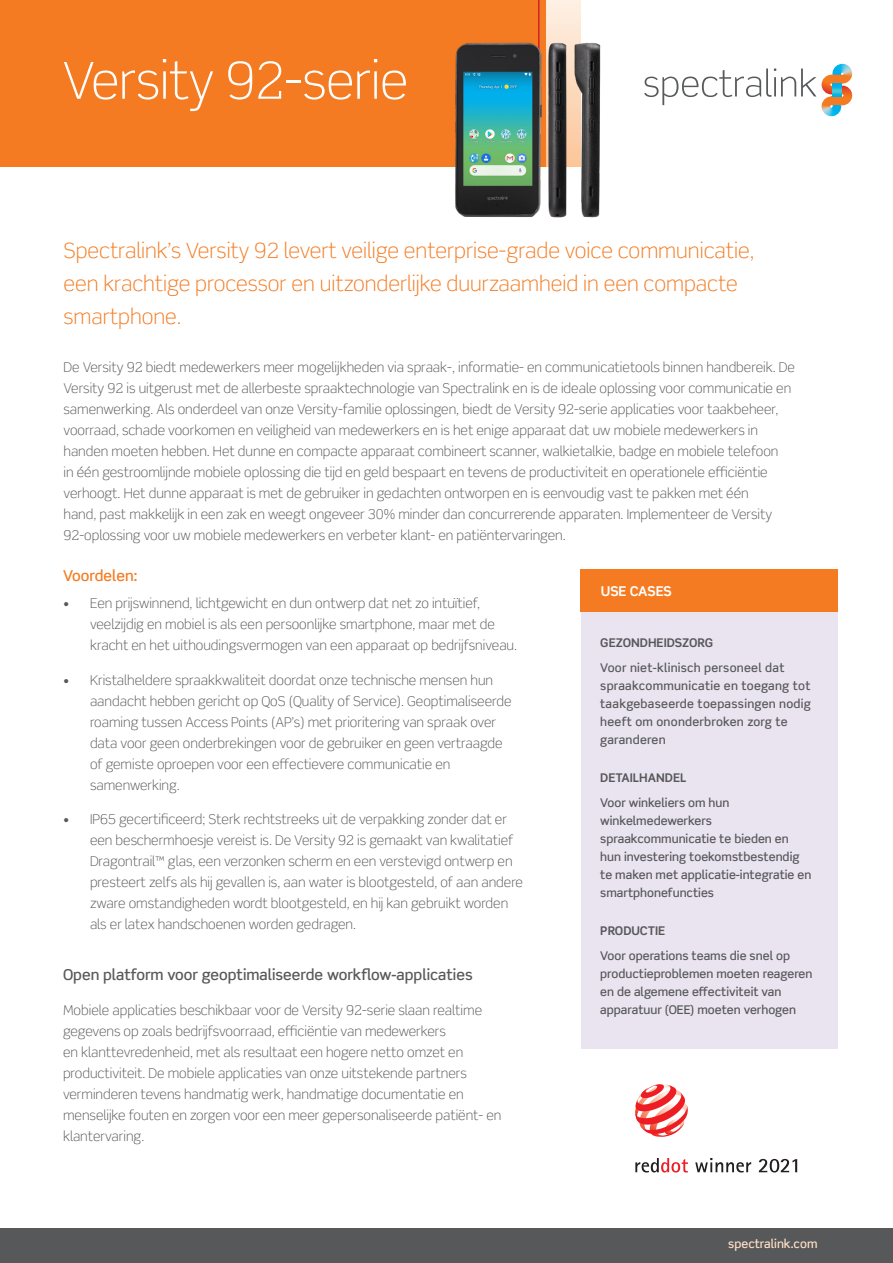
<style>
.page{position:relative;width:893px;height:1263px;background:#fff}
.page>*{position:absolute;margin:0;border:0;box-sizing:border-box;transform-origin:0 0}
.t1{font:300 51px "Scene Pro";letter-spacing:-.01em;color:#fff}
.Body{font:300 21px/33px "Scene Pro";color:#f47b21}
.Body-2{font:500 15px "Scene Std";color:#57585a}
.Body-3{font:500 15px "Scene Std";color:#f47b21}
.Body-4{font:300 13.5px/21px "Scene Pro";color:#57585a}
.Body-5{font:700 13.5px "Scene Std";color:#fff}
.Body-6{font:500 12px/18px "Scene Std";color:#57585a}
.Body-7{font:500 12px/18px "Scene Std";letter-spacing:.02em;color:#57585a}
.Body-8{font:700 12px "Scene Std";color:#57585a}
.Body-9{font:500 12px "Scene Std";color:#fde0c7}
</style>
<div class="page">
<div style="left:0;top:0;width:546px;height:167px;background:#f47b21"></div>
<div style="left:546px;top:0;width:34px;height:167px;background:#fdebdc"></div>
<hr style="left:538px;top:0;width:2px;height:167px;background:#d1232a">
<img style="left:821px;top:104px;width:21px;height:12px">
<img style="left:832px;top:64px;width:20px;height:9px">
<svg style="left:822px;top:73px;width:30px;height:34px"></svg>
<svg style="left:644px;top:68px;width:172px;height:37px"></svg>
<img style="left:455px;top:37px;width:146px;height:181px">
<div style="left:581px;top:611px;width:257px;height:437px;background:#eae4f1"></div>
<div style="left:580px;top:569px;width:258px;height:43px;background:#f47b21"></div>
<svg style="left:695px;top:1158px;width:102px;height:14px"></svg>
<svg style="left:635px;top:1158px;width:53px;height:14px"></svg>
<svg style="left:635px;top:1084px;width:53px;height:53px"></svg>
<div style="left:0;top:1228px;width:893px;height:35px;background:#57585a"></div>
<h1 class="t1" style="left:62px;top:50px;width:347px">Versity 92-serie</h1>
<p class="Body" style="left:64px;top:234px;width:692px">Spectralink’s Versity 92 levert veilige enterprise-grade voice communicatie, een krachtige processor en uitzonderlijke duurzaamheid in een compacte smartphone.</p>
<p class="Body-4" style="left:64px;top:356px;width:733px">De Versity 92 biedt medewerkers meer mogelijkheden via spraak-, informatie- en communicatietools binnen handbereik. De Versity 92 is uitgerust met de allerbeste spraaktechnologie van Spectralink en is de ideale oplossing voor communicatie en samenwerking. Als onderdeel van onze Versity-familie oplossingen, biedt de Versity 92-serie applicaties voor taakbeheer, voorraad, schade voorkomen en veiligheid van medewerkers en is het enige apparaat dat uw mobiele medewerkers in handen moeten hebben. Het dunne en compacte apparaat combineert scanner, walkietalkie, badge en mobiele telefoon<br>in één gestroomlijnde mobiele oplossing die tijd en geld bespaart en tevens de productiviteit en operationele efficiëntie verhoogt. Het dunne apparaat is met de gebruiker in gedachten ontworpen en is eenvoudig vast te pakken met één<br>hand, past makkelijk in een zak en weegt ongeveer 30% minder dan concurrerende apparaten. Implementeer de Versity 92-oplossing voor uw mobiele medewerkers en verbeter klant- en patiëntervaringen.</p>
<p class="Body-3" style="left:63px;top:566px;width:76px">Voordelen:</p>
<p class="Body-4" style="left:90px;top:593px;width:429px;text-indent:-27px">• Een prijswinnend, lichtgewicht en dun ontwerp dat net zo intuïtief, veelzijdig en mobiel is als een persoonlijke smartphone, maar met de kracht en het uithoudingsvermogen van een apparaat op bedrijfsniveau.</p>
<p class="Body-4" style="left:90px;top:670px;width:423px;text-indent:-27px">• Kristalheldere spraakkwaliteit doordat onze technische mensen hun aandacht hebben gericht op QoS (Quality of Service). Geoptimaliseerde roaming tussen Access Points (AP’s) met prioritering van spraak over data voor geen onderbrekingen voor de gebruiker en geen vertraagde of gemiste oproepen voor een effectievere communicatie en samenwerking.</p>
<p class="Body-4" style="left:90px;top:809px;width:435px;text-indent:-27px">• IP65 gecertificeerd; Sterk rechtstreeks uit de verpakking zonder dat er een beschermhoesje vereist is. De Versity 92 is gemaakt van kwalitatief Dragontrail™ glas, een verzonken scherm en een verstevigd ontwerp en presteert zelfs als hij gevallen is, aan water is blootgesteld, of aan andere zware omstandigheden wordt blootgesteld, en hij kan gebruikt worden als er latex handschoenen worden gedragen.</p>
<p class="Body-2" style="left:63px;top:966px;width:411px">Open platform voor geoptimaliseerde workflow-applicaties</p>
<p class="Body-4" style="left:63px;top:1000px;width:440px">Mobiele applicaties beschikbaar voor de Versity 92-serie slaan realtime gegevens op zoals bedrijfsvoorraad, efficiëntie van medewerkers<br>en klanttevredenheid, met als resultaat een hogere netto omzet en productiviteit. De mobiele applicaties van onze uitstekende partners verminderen tevens handmatig werk, handmatige documentatie en menselijke fouten en zorgen voor een meer gepersonaliseerde patiënt- en klantervaring.</p>
<p class="Body-5" style="left:601px;top:582px;width:73px">USE CASES</p>
<p class="Body-8" style="left:600px;top:635px;width:115px">GEZONDHEIDSZORG</p>
<p class="Body-7" style="left:600px;top:658px;width:212px">Voor niet-klinisch personeel dat spraakcommunicatie en toegang tot taakgebaseerde toepassingen nodig heeft om ononderbroken zorg te garanderen</p>
<p class="Body-8" style="left:600px;top:770px;width:88px">DETAILHANDEL</p>
<p class="Body-6" style="left:600px;top:793px;width:213px">Voor winkeliers om hun winkelmedewerkers spraakcommunicatie te bieden en hun investering toekomstbestendig te maken met applicatie-integratie en smartphonefuncties</p>
<p class="Body-8" style="left:600px;top:923px;width:67px">PRODUCTIE</p>
<p class="Body-6" style="left:600px;top:946px;width:214px">Voor operations teams die snel op productieproblemen moeten reageren en de algemene effectiviteit van apparatuur (OEE) moeten verhogen</p>
<p class="Body-9" style="left:728px;top:1236px;width:91px">spectralink.com</p>
</div>
